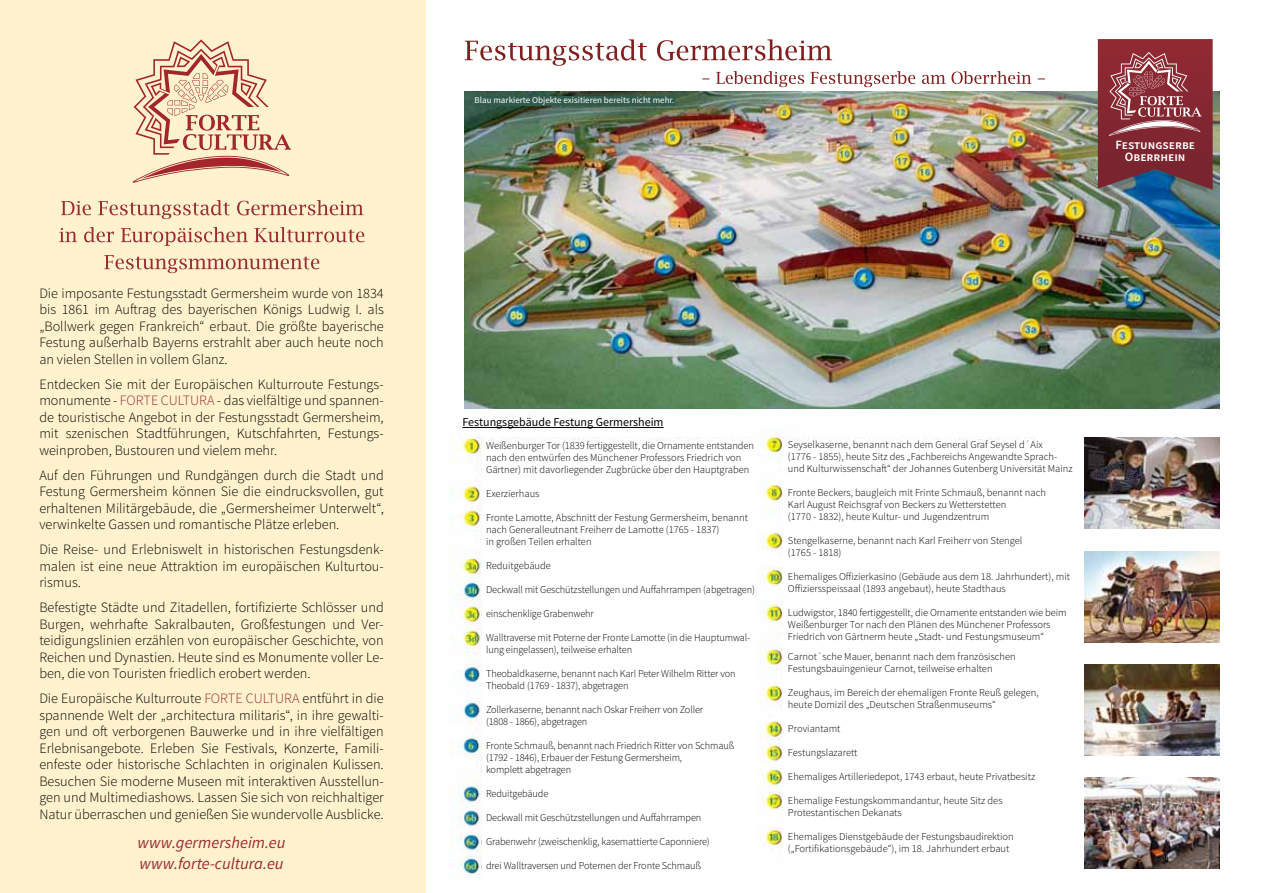
<style>
.page{position:relative;width:1263px;height:893px;background:#fff}
.page>*{position:absolute;margin:0;border:0;box-sizing:border-box;transform-origin:0 0}
.t1{font:italic 16.5px/21px "Source Sans Pro";color:#9b2b34}
.t2{font:300 14.25px/16.5px "Source Sans Pro";color:#000;text-align:justify}
.t3{font:600 12.75px/12px "Source Sans Pro";color:#fff;text-align:center}
.t4{font:12px "Source Sans Pro";color:#000}
.t5{font:300 10.5px/12px "Source Sans Pro";color:#000}
.t6{font:9px "Source Sans Pro";color:#fff}
.s1{color:#9b2b34}
</style>
<div class="page">
<div style="left:0;top:0;width:425px;height:893px;background:#fff2cd"></div>
<svg style="left:104px;top:255px;width:215px;height:18px"></svg>
<svg style="left:59px;top:227px;width:305px;height:19px"></svg>
<svg style="left:61px;top:200px;width:303px;height:19px"></svg>
<svg style="left:133px;top:39px;width:158px;height:144px"></svg>
<img style="left:464px;top:91px;width:755px;height:317px">
<svg style="left:465px;top:39px;width:580px;height:48px"></svg>
<img style="left:449px;top:422px;width:586px;height:454px">
<svg style="left:1098px;top:39px;width:115px;height:154px;background:#763240"></svg>
<svg style="left:1109px;top:52px;width:93px;height:84px;background:#9e5159"></svg>
<img style="left:1084px;top:438px;width:135px;height:91px">
<img style="left:1084px;top:551px;width:135px;height:91px">
<img style="left:1084px;top:664px;width:135px;height:91px">
<img style="left:1084px;top:778px;width:135px;height:90px">
<div style="left:482px;top:441px;width:273px;height:447px;background:#fff"></div>
<div style="left:784px;top:440px;width:289px;height:436px;background:#fff"></div>
<div style="left:462px;top:417px;width:266px;height:19px;background:#fff"></div>
<hr style="left:462px;top:427px;width:201px;height:1px;background:#000">
<div style="left:475px;top:97px;width:199px;height:9px;background:#315a4c"></div>
<p class="t2" style="left:39px;top:285px;width:346px">Die imposante Festungsstadt Germersheim wurde von 1834 bis 1861 im Auftrag des bayerischen Königs Ludwig I. als „Bollwerk gegen Frankreich“ erbaut. Die größte bayerische Festung außerhalb Bayerns erstrahlt aber auch heute noch an vielen Stellen in vollem Glanz.</p>
<p class="t2" style="left:39px;top:376px;width:346px">Entdecken Sie mit der Europäischen Kulturroute Festungs&shy;monumente - <span class="s1">FORTE CULTURA</span> - das vielfältige und spannen&shy;de touristische Angebot in der Festungsstadt Germersheim, mit szenischen Stadtführungen, Kutschfahrten, Festungs&shy;weinproben, Bustouren und vielem mehr.</p>
<h2 class="t2" style="left:39px;top:467px;width:346px">Auf den Führungen und Rundgängen durch die Stadt und Festung Germersheim können Sie die eindrucksvollen, gut erhaltenen Militärgebäude, die „Germersheimer Unterwelt“, verwinkelte Gassen und romantische Plätze erleben.</h2>
<h2 class="t2" style="left:39px;top:541px;width:346px">Die Reise- und Erlebniswelt in historischen Festungsdenk&shy;malen ist eine neue Attraktion im europäischen Kulturtou&shy;rismus.</h2>
<p class="t2" style="left:39px;top:599px;width:346px">Befestigte Städte und Zitadellen, fortifizierte Schlösser und Burgen, wehrhafte Sakralbauten, Großfestungen und Ver&shy;teidigungslinien erzählen von europäischer Geschichte, von Reichen und Dynastien. Heute sind es Monumente voller Le&shy;ben, die von Touristen friedlich erobert werden.</p>
<p class="t2" style="left:39px;top:690px;width:346px">Die Europäische Kulturroute <span class="s1">FORTE CULTURA</span> entführt in die spannende Welt der „architectura militaris“, in ihre gewalti&shy;gen und oft verborgenen Bauwerke und in ihre vielfältigen Erlebnisangebote. Erleben Sie Festivals, Konzerte, Famili&shy;enfeste oder historische Schlachten in originalen Kulissen.<br>Besuchen Sie moderne Museen mit interaktiven Ausstellun&shy;gen und Multimediashows. Lassen Sie sich von reichhaltiger Natur überraschen und genießen Sie wundervolle Ausblicke.</p>
<h1 class="t1" style="left:137px;top:831px;width:150px">www.germersheim.eu www.forte-cultura.eu</h1>
<p class="t6" style="left:475px;top:95px;width:201px">Blau markierte Objekte exisitieren bereits nicht mehr.</p>
<p class="t3" style="left:1115px;top:139px;width:81px">Festungserbe<br>Oberrhein</p>
<p class="t4" style="left:462px;top:415px;width:203px">Festungsgebäude Festung Germersheim</p>
<p class="t5" style="left:486px;top:440px;width:269px">Weißenburger Tor (1839 fertiggestellt, die Ornamente entstanden nach den entwürfen des Münchener Professors Friedrich von<br>Gärtner) mit davorliegender Zugbrücke über den Hauptgraben</p>
<p class="t5" style="left:486px;top:488px;width:55px">Exerzierhaus</p>
<p class="t5" style="left:486px;top:512px;width:263px">Fronte Lamotte, Abschnitt der Festung Germersheim, benannt nach Generalleutnant Freiherr de Lamotte (1765 - 1837)<br>in großen Teilen erhalten</p>
<p class="t5" style="left:486px;top:560px;width:66px">Reduitgebäude</p>
<p class="t5" style="left:486px;top:584px;width:270px">Deckwall mit Geschützstellungen und Auffahrrampen (abgetragen)</p>
<p class="t5" style="left:486px;top:608px;width:109px">einschenklige Grabenwehr</p>
<p class="t5" style="left:486px;top:632px;width:266px">Walltraverse mit Poterne der Fronte Lamotte (in die Hauptumwal&shy;lung eingelassen), teilweise erhalten</p>
<p class="t5" style="left:486px;top:668px;width:251px">Theobaldkaserne, benannt nach Karl Peter Wilhelm Ritter von<br>Theobald (1769 - 1837), abgetragen</p>
<p class="t5" style="left:486px;top:704px;width:219px">Zollerkaserne, benannt nach Oskar Freiherr von Zoller (1808 - 1866), abgetragen</p>
<p class="t5" style="left:486px;top:740px;width:250px">Fronte Schmauß, benannt nach Friedrich Ritter von Schmauß (1792 - 1846), Erbauer der Festung Germersheim,<br>komplett abgetragen</p>
<p class="t5" style="left:486px;top:788px;width:64px">Reduitgebäude</p>
<p class="t5" style="left:486px;top:812px;width:217px">Deckwall mit Geschützstellungen und Auffahrrampen</p>
<p class="t5" style="left:486px;top:836px;width:225px">Grabenwehr (zweischenklig, kasemattierte Caponniere)</p>
<p class="t5" style="left:486px;top:860px;width:217px">drei Walltraversen und Poternen der Fronte Schmauß</p>
<p class="t5" style="left:788px;top:439px;width:286px">Seyselkaserne, benannt nach dem General Graf Seysel d´Aix<br>(1776 - 1855), heute Sitz des „Fachbereichs Angewandte Sprach&shy;und Kulturwissenschaft“ der Johannes Gutenberg Universität Mainz</p>
<p class="t5" style="left:788px;top:487px;width:259px">Fronte Beckers, baugleich mit Frinte Schmauß, benannt nach<br>Karl August Reichsgraf von Beckers zu Wetterstetten<br>(1770 - 1832), heute Kultur- und Jugendzentrum</p>
<p class="t5" style="left:788px;top:535px;width:236px">Stengelkaserne, benannt nach Karl Freiherr von Stengel (1765 - 1818)</p>
<p class="t5" style="left:788px;top:571px;width:283px">Ehemaliges Offizierkasino (Gebäude aus dem 18. Jahrhundert), mit<br>Offiziersspeissaal (1893 angebaut), heute Stadthaus</p>
<p class="t5" style="left:788px;top:607px;width:280px">Ludwigstor, 1840 fertiggestellt, die Ornamente entstanden wie beim<br>Weißenburger Tor nach den Plänen des Münchener Professors<br>Friedrich von Gärtnerm heute „Stadt- und Festungsmuseum“</p>
<p class="t5" style="left:788px;top:650px;width:229px">Carnot´sche Mauer, benannt nach dem französischen<br>Festungsbauingenieur Carnot, teilweise erhalten</p>
<p class="t5" style="left:788px;top:686px;width:252px">Zeughaus, im Bereich der ehemaligen Fronte Reuß gelegen, heute Domizil des „Deutschen Straßenmuseums“</p>
<p class="t5" style="left:788px;top:722px;width:54px">Proviantamt</p>
<p class="t5" style="left:788px;top:746px;width:71px">Festungslazarett</p>
<p class="t5" style="left:788px;top:770px;width:249px">Ehemaliges Artilleriedepot, 1743 erbaut, heute Privatbesitz</p>
<p class="t5" style="left:788px;top:794px;width:216px">Ehemalige Festungskommandantur, heute Sitz des<br>Protestantischen Dekanats</p>
<p class="t5" style="left:788px;top:830px;width:227px">Ehemaliges Dienstgebäude der Festungsbaudirektion („Fortifikationsgebäude“), im 18. Jahrhundert erbaut</p>
</div>
